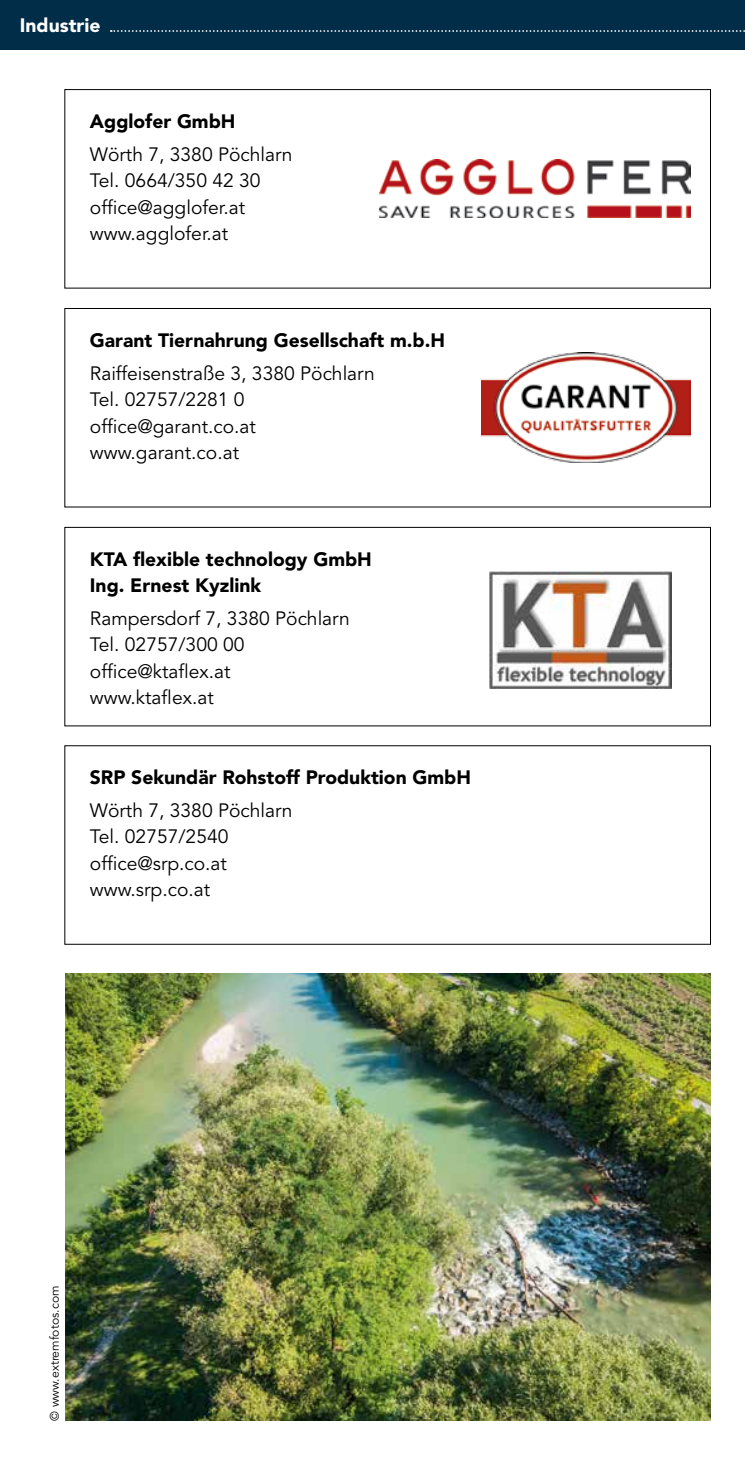
<style>
.page{position:relative;width:745px;height:1474px;background:#fff}
.page>*{position:absolute;margin:0;border:0;box-sizing:border-box;transform-origin:0 0}
.t1{font:19.25px/26.2px "Avenir";color:#000}
.t2{font:900 19.25px/26.2px "Avenir";color:#000}
.t3{font:900 19.25px "Avenir";color:#fff}
.t4{font:12.25px "Avenir";color:#000}
</style>
<div class="page">
<div style="left:0;top:0;width:744px;height:50px;background:#012d49"></div>
<svg style="left:111px;top:30px;width:634px;height:2px"></svg>
<div style="left:64px;top:89px;width:646px;height:199px;border:1px solid #000"></div>
<img style="left:379px;top:160px;width:311px;height:57px">
<div style="left:64px;top:308px;width:646px;height:199px;border:1px solid #000"></div>
<img style="left:481px;top:353px;width:209px;height:110px">
<div style="left:64px;top:527px;width:646px;height:199px;border:1px solid #000"></div>
<img style="left:489px;top:572px;width:182px;height:116px">
<img style="left:65px;top:974px;width:645px;height:446px">
<p class="t3" style="left:20px;top:14px;width:82px">Industrie</p>
<p class="t2" style="left:90px;top:108px;width:147px">Agglofer GmbH</p>
<p class="t1" style="left:90px;top:142px;width:204px">Wörth 7, 3380 Pöchlarn<br>Tel. 0664/350 42 30 office@agglofer.at www.agglofer.at</p>
<p class="t2" style="left:90px;top:327px;width:356px">Garant Tiernahrung Gesellschaft m.b.H</p>
<p class="t1" style="left:90px;top:361px;width:286px">Raiffeisenstraße 3, 3380 Pöchlarn<br>Tel. 02757/2281 0 office@garant.co.at www.garant.co.at</p>
<p class="t2" style="left:90px;top:545px;width:283px">KTA flexible technology GmbH<br>Ing. Ernest Kyzlink</p>
<p class="t1" style="left:90px;top:606px;width:261px">Rampersdorf 7, 3380 Pöchlarn<br>Tel. 02757/300 00 office@ktaflex.at www.ktaflex.at</p>
<p class="t2" style="left:90px;top:764px;width:382px">SRP Sekundär Rohstoff Produktion GmbH</p>
<p class="t1" style="left:90px;top:798px;width:204px">Wörth 7, 3380 Pöchlarn<br>Tel. 02757/2540 office@srp.co.at www.srp.co.at</p>
<p class="t4" style="left:48px;top:1420px;width:136px;rotate:-90deg">© www.extremfotos.com</p>
</div>
